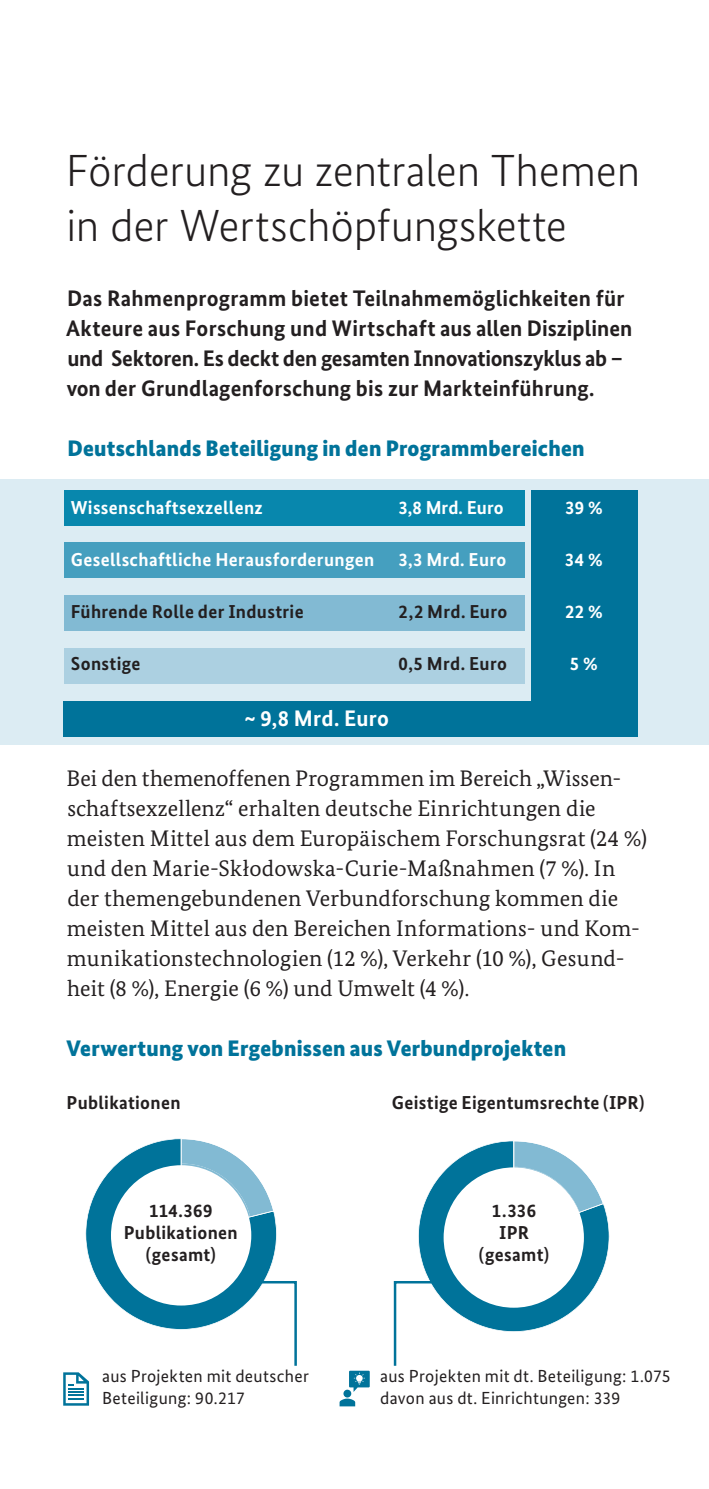
<style>
.page{position:relative;width:709px;height:1489px;background:#fff}
.page>*{position:absolute;margin:0;border:0;box-sizing:border-box;transform-origin:0 0}
.t1{font:300 45px/55px "Bundes Sans";letter-spacing:-.01em;color:#231f20}
.t2{font:22.5px/30px "Bundes Serif";letter-spacing:.01em;color:#231f20}
.t3{font:700 22.5px/30px "Bundes Sans";letter-spacing:.01em;color:#231f20}
.t4{font:900 22.5px "Bundes Sans";letter-spacing:.01em;color:#00739a}
.t5{font:700 22.5px "Bundes Sans";letter-spacing:.01em;color:#fff}
.t6{font:700 18.75px/22px "Bundes Sans";letter-spacing:.02em;color:#231f20;text-align:center}
.t7{font:700 18.75px "Bundes Sans";letter-spacing:.02em;color:#fff}
.t8{font:17.5px/22.5px "Bundes Sans";letter-spacing:.02em;color:#231f20}
</style>
<div class="page">
<svg style="left:339px;top:1398px;width:16px;height:8px"></svg>
<div style="left:343px;top:1389px;width:8px;height:8px;background:#00739a;border-radius:50%"></div>
<svg style="left:349px;top:1370px;width:21px;height:21px"></svg>
<svg style="left:63px;top:1138px;width:234px;height:267px"></svg>
<svg style="left:393px;top:1141px;width:216px;height:225px"></svg>
<div style="left:0;top:478px;width:709px;height:266px;background:#dcecf3"></div>
<div style="left:531px;top:490px;width:107px;height:246px;background:#00739a"></div>
<div style="left:64px;top:490px;width:460px;height:35px;background:#0887ad"></div>
<div style="left:64px;top:542px;width:460px;height:36px;background:#459fbf"></div>
<div style="left:64px;top:595px;width:460px;height:36px;background:#82bad3"></div>
<div style="left:64px;top:648px;width:460px;height:35px;background:#acd0e1"></div>
<div style="left:64px;top:701px;width:489px;height:35px;background:#00739a"></div>
<h1 class="t1" style="left:66px;top:143px;width:576px">Förderung zu zentralen Themen in der Wertschöpfungskette</h1>
<p class="t3" style="left:66px;top:283px;width:568px">Das Rahmenprogramm bietet Teilnahmemöglichkeiten für Akteure aus Forschung und Wirtschaft aus allen Disziplinen und Sektoren. Es deckt den gesamten Innovationszyklus ab – von der Grundlagenforschung bis zur Markteinführung.</p>
<p class="t4" style="left:67px;top:435px;width:519px">Deutschlands Beteiligung in den Programmbereichen</p>
<p class="t7" style="left:71px;top:496px;width:193px">Wissenschaftsexzellenz</p>
<p class="t7" style="left:398px;top:496px;width:107px">3,8 Mrd. Euro</p>
<p class="t7" style="left:71px;top:548px;width:305px">Gesellschaftliche Herausforderungen</p>
<p class="t7" style="left:398px;top:548px;width:109px">3,3 Mrd. Euro</p>
<p class="t6" style="left:71px;top:600px;width:234px">Führende Rolle der Industrie</p>
<p class="t6" style="left:398px;top:600px;width:110px">2,2 Mrd. Euro</p>
<p class="t6" style="left:71px;top:652px;width:71px">Sonstige</p>
<p class="t6" style="left:398px;top:652px;width:110px">0,5 Mrd. Euro</p>
<p class="t5" style="left:244px;top:704px;width:146px">~ 9,8 Mrd. Euro</p>
<p class="t7" style="left:565px;top:496px;width:39px">39 %</p>
<p class="t7" style="left:565px;top:548px;width:39px">34 %</p>
<p class="t7" style="left:565px;top:600px;width:39px">22 %</p>
<p class="t7" style="left:570px;top:652px;width:29px">5 %</p>
<p class="t2" style="left:67px;top:763px;width:582px">Bei den themenoffenen Programmen im Bereich „Wissen&shy;schaftsexzellenz“ erhalten deutsche Einrichtungen die meisten Mittel aus dem Europäischem Forschungsrat (24 %) und den Marie-Skłodowska-Curie-Maßnahmen (7 %). In der themengebundenen Verbundforschung kommen die meisten Mittel aus den Bereichen Informations- und Kom&shy;munikationstechnologien (12 %), Verkehr (10 %), Gesund&shy;heit (8 %), Energie (6 %) und Umwelt (4 %).</p>
<p class="t4" style="left:66px;top:1035px;width:501px">Verwertung von Ergebnissen aus Verbundprojekten</p>
<p class="t6" style="left:67px;top:1090px;width:115px">Publikationen</p>
<p class="t6" style="left:392px;top:1090px;width:254px">Geistige Eigentumsrechte (IPR)</p>
<p class="t6" style="left:124px;top:1199px;width:115px">114.369<br>Publikationen (gesamt)</p>
<p class="t6" style="left:479px;top:1199px;width:72px">1.336<br>IPR (gesamt)</p>
<p class="t8" style="left:102px;top:1364px;width:208px">aus Projekten mit deutscher<br>Beteiligung: 90.217</p>
<p class="t8" style="left:380px;top:1364px;width:292px">aus Projekten mit dt. Beteiligung: 1.075 davon aus dt. Einrichtungen: 339</p>
</div>
